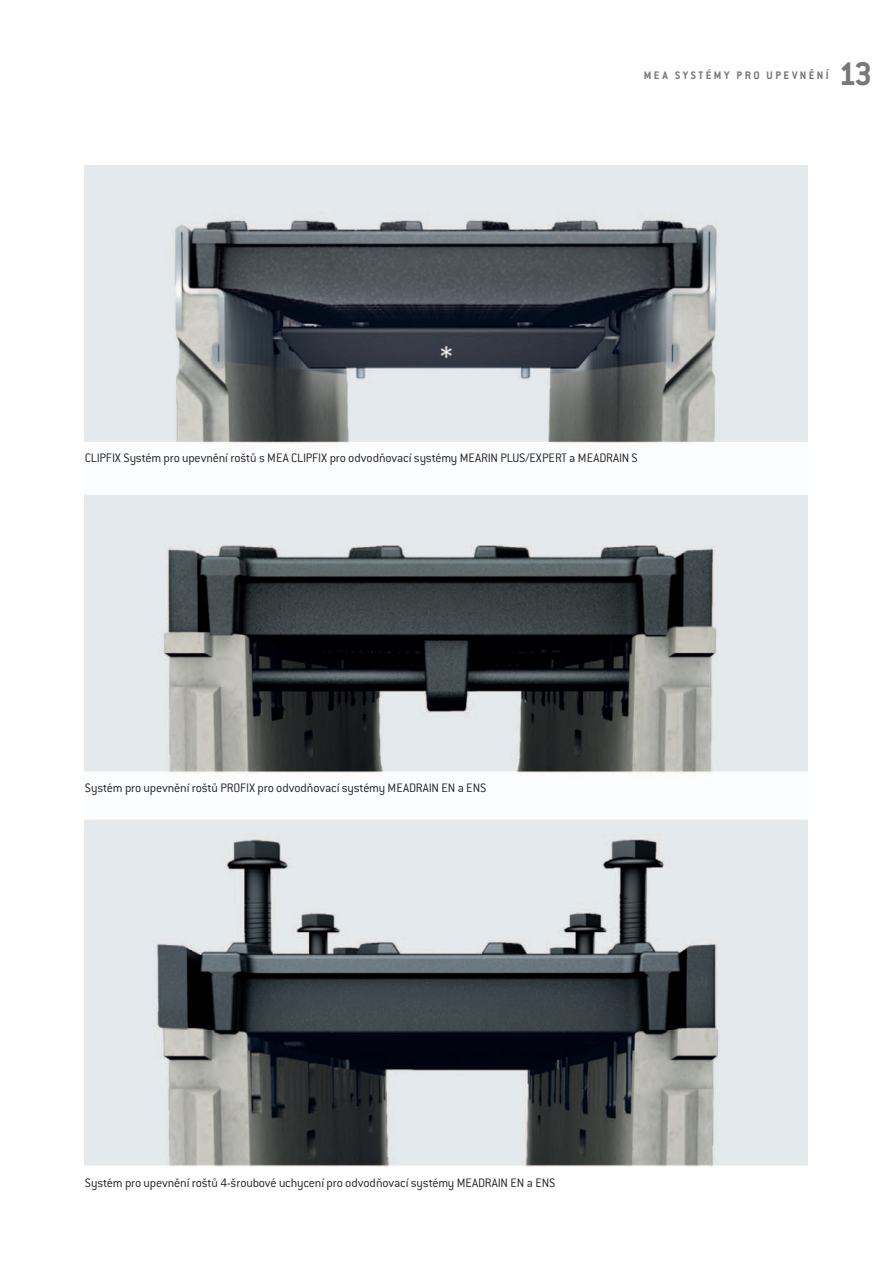
<style>
.page{position:relative;width:893px;height:1263px;background:#fff}
.page>*{position:absolute;margin:0;border:0;box-sizing:border-box;transform-origin:0 0}
.t1{font:700 36px "Conduit ITC Pro";color:#76787b}
.t2{font:300 13.5px "Conduit ITC Pro";letter-spacing:-.01em;color:#231f20}
.t3{font:700 12px "Conduit ITC Pro";letter-spacing:.2em;color:#76787b}
</style>
<div class="page">
<img style="left:85px;top:166px;width:723px;height:1000px">
<p class="t3" style="left:644px;top:72px;width:186px">MEA SYSTÉMY PRO UPEVNĚNÍ</p>
<h1 class="t1" style="left:839px;top:62px;width:35px">13</h1>
<p class="t2" style="left:85px;top:454px;width:554px">CLIPFIX Systém pro upevnění roštů s MEA CLIPFIX pro odvodňovací systémy MEARIN PLUS/EXPERT a MEADRAIN S</p>
<p class="t2" style="left:85px;top:784px;width:403px">Systém pro upevnění roštů PROFIX pro odvodňovací systémy MEADRAIN EN a ENS</p>
<p class="t2" style="left:85px;top:1178px;width:472px">Systém pro upevnění roštů 4-šroubové uchycení pro odvodňovací systémy MEADRAIN EN a ENS</p>
</div>
